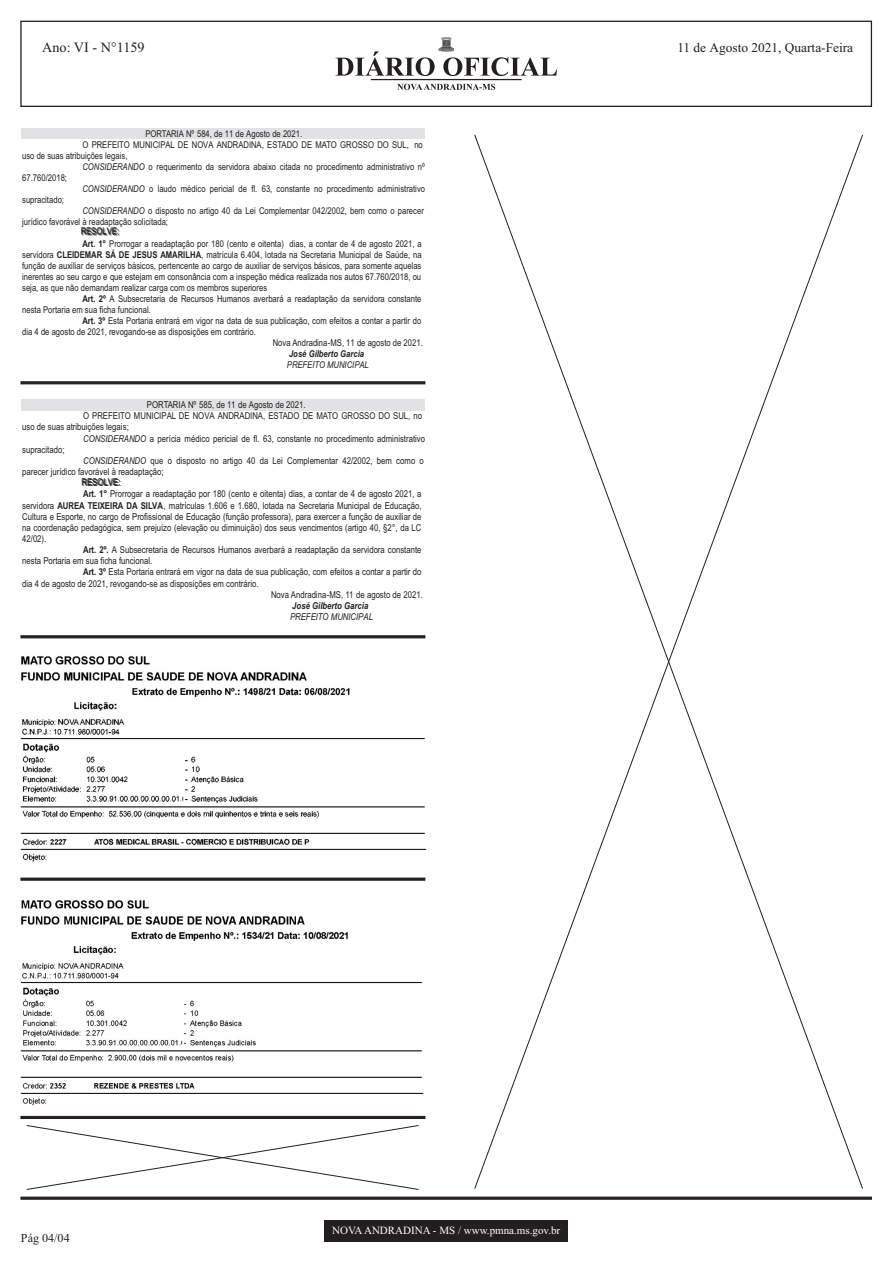
<style>
.page{position:relative;width:893px;height:1263px;background:#fff}
.page>*{position:absolute;margin:0;border:0;box-sizing:border-box;transform-origin:0 0}
.t1{font:14.25px "Times New Roman";color:#231f20}
.t2{font:13.35px "Times New Roman";color:#231f20}
.t3{font:12.15px "Times New Roman";color:#231f20}
.t4{font:10.95px "Times New Roman";color:#fff}
.t5{font:9.45px/12.8px "Arial Narrow";color:#231f20}
.t6{font:italic 700 9.45px "Arial Narrow";color:#231f20}
.t7{font:italic 9.45px "Arial Narrow";color:#231f20}
.t8{font:9.3px/12.6px "Arial Narrow";color:#231f20}
.t9{font:italic 700 9.3px "Arial Narrow";color:#231f20}
.t10{font:italic 9.3px "Arial Narrow";color:#231f20}
.s1{font-style:italic}
.s2{color:#a8a9ad}
.s3{font-weight:700}
</style>
<div class="page">
<div style="left:324px;top:1220px;width:244px;height:22px;background:#231f20"></div>
<svg style="left:20px;top:1196px;width:852px;height:4px;background:#514e4e"></svg>
<div style="left:20px;top:21px;width:852px;height:86px;border:1px solid #231f20"></div>
<svg style="left:335px;top:51px;width:222px;height:39px"></svg>
<img style="left:439px;top:38px;width:14px;height:13px">
<div style="left:21px;top:128px;width:403px;height:11px;background:#e1e2e4"></div>
<div style="left:21px;top:399px;width:403px;height:11px;background:#e1e2e4"></div>
<img style="left:21px;top:656px;width:406px;height:206px">
<img style="left:21px;top:900px;width:403px;height:206px">
<svg style="left:474px;top:134px;width:389px;height:1055px"></svg>
<svg style="left:20px;top:381px;width:406px;height:4px;background:#514e4f"></svg>
<svg style="left:20px;top:635px;width:406px;height:4px;background:#514e4f"></svg>
<svg style="left:20px;top:877px;width:406px;height:4px;background:#514e4e"></svg>
<svg style="left:20px;top:1115px;width:406px;height:4px;background:#565354"></svg>
<svg style="left:26px;top:1125px;width:393px;height:65px"></svg>
<h1 class="t1" style="left:42px;top:42px;width:104px">Ano: VI - N°1159</h1>
<h2 class="t2" style="left:677px;top:43px;width:177px">11 de Agosto 2021, Quarta-Feira</h2>
<p class="t8" style="left:145px;top:128px;width:158px">PORTARIA Nº 584, de 11 de Agosto de 2021.</p>
<p class="t8" style="left:82px;top:139px;width:342px">O PREFEITO MUNICIPAL DE NOVA ANDRADINA, ESTADO DE MATO GROSSO DO SUL, no</p>
<p class="t8" style="left:22px;top:150px;width:107px">uso de suas atribuições legais,</p>
<p class="t8" style="left:82px;top:161px;width:344px"><span class="s1">CONSIDERANDO</span> o requerimento da servidora abaixo citada no procedimento administrativo nº</p>
<p class="t8" style="left:22px;top:172px;width:46px">67.760/2018;</p>
<p class="t8" style="left:82px;top:183px;width:344px"><span class="s1">CONSIDERANDO</span> o laudo médico pericial de fl. 63, constante no procedimento administrativo</p>
<p class="t8" style="left:22px;top:194px;width:43px">supracitado;</p>
<p class="t8" style="left:82px;top:205px;width:343px"><span class="s1">CONSIDERANDO</span> o disposto no artigo 40 da Lei Complementar 042/2002, bem como o parecer</p>
<p class="t8" style="left:22px;top:216px;width:147px">jurídico favorável à readaptação solicitada;</p>
<p class="t8" style="left:81px;top:226px;width:342px">R<span class="s2">R</span>E<span class="s2">E</span>S<span class="s2">S</span>O<span class="s2">O</span>L<span class="s2">L</span>V<span class="s2">V</span>E<span class="s2">E</span>::<br><span class="s3">Art. 1°</span> Prorrogar a readaptação por 180 (cento e oitenta) dias, a contar de 4 de agosto 2021, a</p>
<p class="t8" style="left:22px;top:249px;width:401px">servidora <span class="s3">CLEIDEMAR SÁ DE JESUS AMARILHA</span>, matrícula 6.404, lotada na Secretaria Municipal de Saúde, na</p>
<p class="t8" style="left:22px;top:260px;width:401px">função de auxiliar de serviços básicos, pertencente ao cargo de auxiliar de serviços básicos, para somente aquelas</p>
<p class="t8" style="left:22px;top:271px;width:401px">inerentes ao seu cargo e que estejam em consonância com a inspeção médica realizada nos autos 67.760/2018, ou</p>
<p class="t8" style="left:22px;top:282px;width:247px">seja, as que não demandam realizar carga com os membros superiores</p>
<p class="t8" style="left:82px;top:293px;width:341px"><span class="s3">Art. 2º</span> A Subsecretaria de Recursos Humanos averbará a readaptação da servidora constante</p>
<p class="t8" style="left:22px;top:304px;width:130px">nesta Portaria em sua ficha funcional.</p>
<p class="t8" style="left:82px;top:315px;width:340px"><span class="s3">Art. 3º</span> Esta Portaria entrará em vigor na data de sua publicação, com efeitos a contar a partir do</p>
<p class="t8" style="left:22px;top:326px;width:235px">dia 4 de agosto de 2021, revogando-se as disposições em contrário.</p>
<p class="t8" style="left:273px;top:337px;width:152px">Nova Andradina-MS, 11 de agosto de 2021.</p>
<p class="t9" style="left:289px;top:350px;width:77px">José Gilberto Garcia</p>
<p class="t10" style="left:287px;top:361px;width:83px">PREFEITO MUNICIPAL</p>
<p class="t5" style="left:147px;top:399px;width:160px">PORTARIA Nº 585, de 11 de Agosto de 2021.</p>
<p class="t5" style="left:83px;top:410px;width:340px">O PREFEITO MUNICIPAL DE NOVA ANDRADINA, ESTADO DE MATO GROSSO DO SUL, no</p>
<p class="t5" style="left:22px;top:422px;width:108px">uso de suas atribuições legais;</p>
<p class="t5" style="left:83px;top:433px;width:344px"><span class="s1">CONSIDERANDO</span> a perícia médico pericial de fl. 63, constante no procedimento administrativo</p>
<p class="t5" style="left:22px;top:444px;width:44px">supracitado;</p>
<p class="t5" style="left:83px;top:455px;width:342px"><span class="s1">CONSIDERANDO</span> que o disposto no artigo 40 da Lei Complementar 42/2002, bem como o</p>
<p class="t5" style="left:22px;top:466px;width:143px">parecer jurídico favorável à readaptação;</p>
<p class="t5" style="left:81px;top:476px;width:342px">R<span class="s2">R</span>E<span class="s2">E</span>S<span class="s2">S</span>O<span class="s2">O</span>L<span class="s2">L</span>V<span class="s2">V</span>E<span class="s2">E</span>::<br><span class="s3">Art. 1°</span> Prorrogar a readaptação por 180 (cento e oitenta) dias, a contar de 4 de agosto 2021, a</p>
<p class="t5" style="left:22px;top:500px;width:401px">servidora <span class="s3">AUREA TEIXEIRA DA SILVA</span>, matrículas 1.606 e 1.680, lotada na Secretaria Municipal de Educação,</p>
<p class="t5" style="left:22px;top:511px;width:401px">Cultura e Esporte, no cargo de Profissional de Educação (função professora), para exercer a função de auxiliar de</p>
<p class="t5" style="left:22px;top:522px;width:401px">na coordenação pedagógica, sem prejuízo (elevação ou diminuição) dos seus vencimentos (artigo 40, §2°, da LC</p>
<p class="t5" style="left:22px;top:533px;width:26px">42/02).</p>
<p class="t5" style="left:83px;top:544px;width:340px"><span class="s3">Art. 2º.</span> A Subsecretaria de Recursos Humanos averbará a readaptação da servidora constante</p>
<p class="t5" style="left:22px;top:555px;width:132px">nesta Portaria em sua ficha funcional.</p>
<p class="t5" style="left:83px;top:567px;width:340px"><span class="s3">Art. 3º</span> Esta Portaria entrará em vigor na data de sua publicação, com efeitos a contar a partir do</p>
<p class="t5" style="left:22px;top:578px;width:238px">dia 4 de agosto de 2021, revogando-se as disposições em contrário.</p>
<p class="t5" style="left:271px;top:589px;width:153px">Nova Andradina-MS, 11 de agosto de 2021.</p>
<p class="t6" style="left:292px;top:602px;width:78px">José Gilberto Garcia</p>
<p class="t7" style="left:290px;top:613px;width:84px">PREFEITO MUNICIPAL</p>
<h3 class="t3" style="left:21px;top:1233px;width:50px">Pág 04/04</h3>
<p class="t4" style="left:332px;top:1226px;width:230px">NOVAANDRADINA - MS / www.pmna.ms.gov.br</p>
</div>
